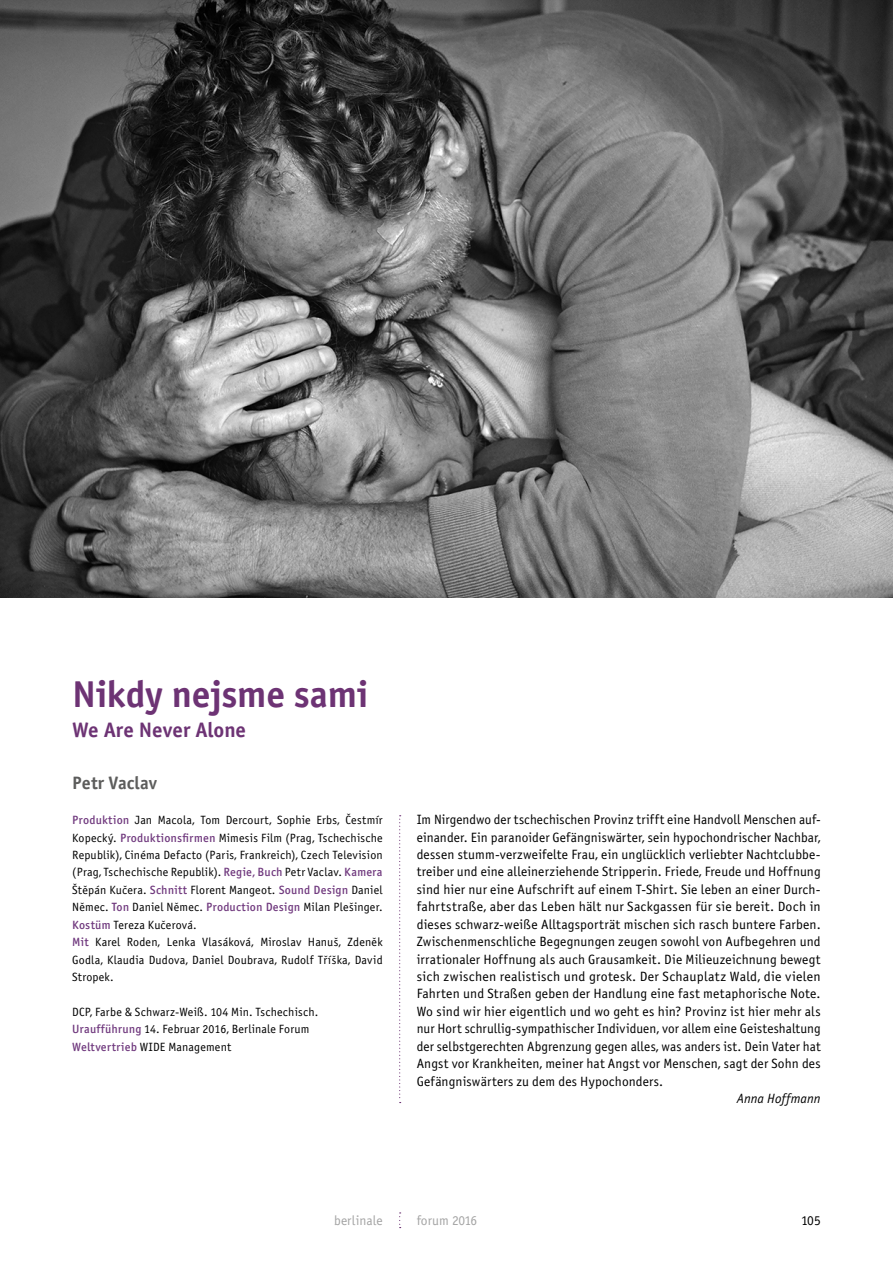
<style>
.page{position:relative;width:893px;height:1263px;background:#fff}
.page>*{position:absolute;margin:0;border:0;box-sizing:border-box;transform-origin:0 0}
.t1{font:37.5px "Officina Sans Bold ITC";letter-spacing:-.005em;color:#6d3374}
.t2{font:21px "Officina Sans Bold ITC";color:#6d3374}
.t3{font:18px "Officina Sans Bold ITC";color:#5d5d5c}
.t4{font:13.5px/17.4px "Officina Sans Book ITC";letter-spacing:.01em;color:#000;text-align:justify}
.t5{font:13.5px "Officina Sans Book ITC";color:#a4a4a4}
.t6{font:italic 13.5px "Officina Sans Book ITC";color:#000}
.t7{font:12px/17.4px "Officina Sans Book ITC";letter-spacing:.015em;color:#000}
.s1{font-family:"Officina Sans Medium ITC";color:#70397e}
</style>
<div class="page">
<svg style="left:399px;top:1212px;width:2px;height:16px"></svg>
<svg style="left:399px;top:815px;width:2px;height:288px"></svg>
<img style="left:0;top:0;width:893px;height:597px">
<h1 class="t1" style="left:72px;top:671px;width:297px">Nikdy nejsme sami</h1>
<h2 class="t2" style="left:72px;top:717px;width:175px">We Are Never Alone</h2>
<h3 class="t3" style="left:72px;top:772px;width:86px">Petr Vaclav</h3>
<p class="t7" style="left:72px;top:811px;width:312px"><span class="s1">Produktion</span> Jan Macola, Tom Dercourt, Sophie Erbs, Čestmír Kopecký. <span class="s1">Produktionsfirmen</span> Mimesis Film (Prag, Tschechische Republik), Cinéma Defacto (Paris, Frankreich), Czech Television (Prag, Tschechische Republik). <span class="s1">Regie, Buch</span> Petr Vaclav. <span class="s1">Kamera </span>Štěpán Kučera. <span class="s1">Schnitt</span> Florent Mangeot. <span class="s1">Sound Design</span> Daniel Němec. <span class="s1">Ton</span> Daniel Němec. <span class="s1">Production Design</span> Milan Plešinger.<br><span class="s1">Kostüm</span> Tereza Kučerová.<br><span class="s1">Mit</span> Karel Roden, Lenka Vlasáková, Miroslav Hanuš, Zdeněk Godla, Klaudia Dudova, Daniel Doubrava, Rudolf Tříška, David Stropek.</p>
<p class="t7" style="left:72px;top:1003px;width:247px">DCP, Farbe &amp; Schwarz-Weiß. 104 Min. Tschechisch.<br><span class="s1">Uraufführung</span> 14. Februar 2016, Berlinale Forum<br><span class="s1">Weltvertrieb</span> WIDE Management</p>
<p class="t4" style="left:417px;top:811px;width:406px">Im Nirgendwo der tschechischen Provinz trifft eine Handvoll Menschen auf&shy;einander. Ein paranoider Gefängniswärter, sein hypochondrischer Nachbar, dessen stumm-verzweifelte Frau, ein unglücklich verliebter Nachtclubbe&shy;treiber und eine alleinerziehende Stripperin. Friede, Freude und Hoffnung sind hier nur eine Aufschrift auf einem T-Shirt. Sie leben an einer Durch&shy;fahrtstraße, aber das Leben hält nur Sackgassen für sie bereit. Doch in dieses schwarz-weiße Alltagsporträt mischen sich rasch buntere Farben.<br>Zwischenmenschliche Begegnungen zeugen sowohl von Aufbegehren und irrationaler Hoffnung als auch Grausamkeit. Die Milieuzeichnung bewegt sich zwischen realistisch und grotesk. Der Schauplatz Wald, die vielen Fahrten und Straßen geben der Handlung eine fast metaphorische Note.<br>Wo sind wir hier eigentlich und wo geht es hin? Provinz ist hier mehr als nur Hort schrullig-sympathischer Individuen, vor allem eine Geisteshaltung der selbstgerechten Abgrenzung gegen alles, was anders ist. Dein Vater hat Angst vor Krankheiten, meiner hat Angst vor Menschen, sagt der Sohn des Gefängniswärters zu dem des Hypochonders.</p>
<p class="t6" style="left:737px;top:1091px;width:85px">Anna Hoffmann</p>
<p class="t5" style="left:334px;top:1213px;width:50px">berlinale</p>
<p class="t5" style="left:417px;top:1213px;width:62px">forum 2016</p>
<p class="t4" style="left:801px;top:1212px;width:21px">105</p>
</div>
